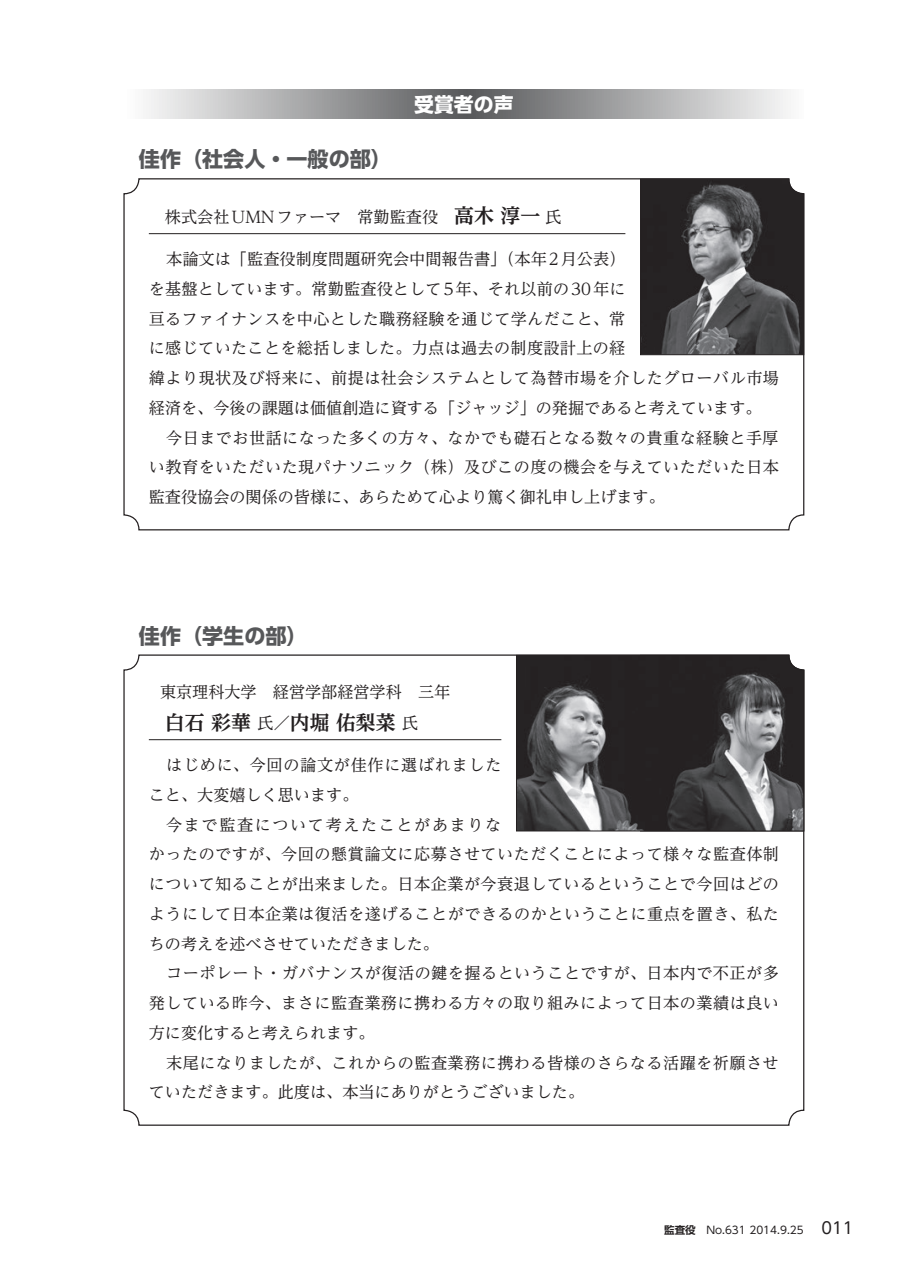
<style>
.page{position:relative;width:903px;height:1275px;background:#fff}
.page>*{position:absolute;margin:0;border:0;box-sizing:border-box;transform-origin:0 0}
.t1{font:700 21px "UD Shin Go Pro";color:#57585a}
.t2{font:700 19.78px "UD Reimin Pro";color:#231f20}
.t3{font:700 19.78px "UD Shin Go Pro";color:#fff}
.t4{font:16.1px/29.8px "UD Reimin Pro";letter-spacing:.03em;color:#231f20}
.t5{font:16.1px "UD Reimin Pro";color:#231f20}
.t6{font:10.5px "UD Shin Go Pro";color:#231f20}
.s1{font-weight:700;font-size:19.78px}
.s2{font-weight:400;font-size:16.1px}
.s3{font-family:"UD Shin Go Pro De";font-weight:700}
.s4{font-size:16.1px}
</style>
<div class="page">
<hr style="left:149px;top:233px;width:476px;height:1px;background:#231f20">
<svg style="left:640px;top:179px;width:164px;height:176px;background:#4a494a"></svg>
<hr style="left:149px;top:739px;width:352px;height:1px;background:#231f20">
<svg style="left:516px;top:655px;width:288px;height:176px;background:#4a494a"></svg>
<svg style="left:146px;top:89px;width:642px;height:30px;background:#a5a6a7"></svg>
<h1 class="t1" style="left:139px;top:142px;width:254px">佳作（社会人・一般の部）</h1>
<p class="t3" style="left:414px;top:88px;width:101px">受賞者の声</p>
<p class="t5" style="left:165px;top:204px;width:398px">株式会社UMNファーマ　常勤監査役　<span class="s1">高木 淳一</span> 氏</p>
<p class="t4" style="left:149px;top:243px;width:632px;text-indent:17px">本論文は「監査役制度問題研究会中間報告書」（本年2月公表）<br>を基盤としています。常勤監査役として5年、それ以前の30年に<br>亘るファイナンスを中心とした職務経験を通じて学んだこと、常<br>に感じていたことを総括しました。力点は過去の制度設計上の経<br>緯より現状及び将来に、前提は社会システムとして為替市場を介したグローバル市場経済を、今後の課題は価値創造に資する「ジャッジ」の発掘であると考えています。</p>
<p class="t4" style="left:149px;top:422px;width:632px;text-align:justify;text-indent:17px">今日までお世話になった多くの方々、なかでも礎石となる数々の貴重な経験と手厚い教育をいただいた現パナソニック（株）及びこの度の機会を与えていただいた日本監査役協会の関係の皆様に、あらためて心より篤く御礼申し上げます。</p>
<h1 class="t1" style="left:139px;top:618px;width:170px">佳作（学生の部）</h1>
<p class="t5" style="left:160px;top:679px;width:292px">東京理科大学　経営学部経営学科　三年</p>
<p class="t2" style="left:165px;top:706px;width:255px">白石 彩華<span class="s2">氏／</span>内堀 佑梨菜<span class="s2">氏</span></p>
<p class="t4" style="left:149px;top:749px;width:354px;text-indent:17px">はじめに、今回の論文が佳作に選ばれましたこと、大変嬉しく思います。</p>
<p class="t4" style="left:149px;top:809px;width:632px;text-indent:17px">今まで監査について考えたことがあまりな<br>かったのですが、今回の懸賞論文に応募させていただくことによって様々な監査体制について知ることが出来ました。日本企業が今衰退しているということで今回はどのようにして日本企業は復活を遂げることができるのかということに重点を置き、私たちの考えを述べさせていただきました。</p>
<p class="t4" style="left:149px;top:958px;width:632px;text-align:justify;text-indent:17px">コーポレート・ガバナンスが復活の鍵を握るということですが、日本内で不正が多発している昨今、まさに監査業務に携わる方々の取り組みによって日本の業績は良い方に変化すると考えられます。</p>
<p class="t4" style="left:149px;top:1047px;width:631px;text-indent:17px">末尾になりましたが、これからの監査業務に携わる皆様のさらなる活躍を祈願させていただきます。此度は、本当にありがとうございました。</p>
<p class="t6" style="left:664px;top:1221px;width:191px"><span class="s3">監査役</span>　No.631 2014.9.25 <span class="s4">011</span></p>
</div>
